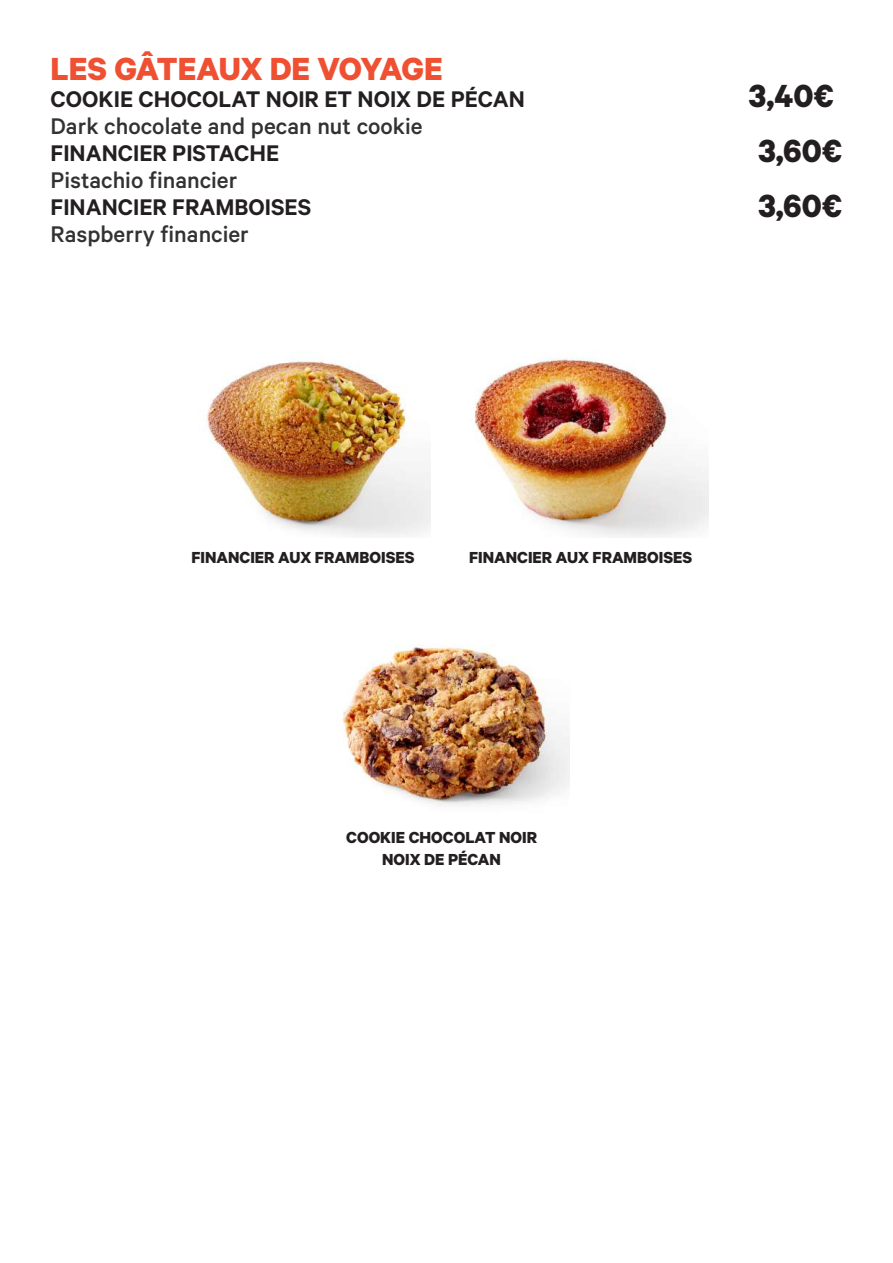
<style>
.page{position:relative;width:893px;height:1263px;background:#fff}
.page>*{position:absolute;margin:0;border:0;box-sizing:border-box;transform-origin:0 0}
.t1{font:700 36px "Calibre";letter-spacing:-.015em;color:#ef5032}
.t2{font:700 36px "Calibre";color:#231f20}
.t3{font:600 25.5px "Calibre";color:#231f20}
.t4{font:500 25.5px "Calibre";color:#333233}
.t5{font:700 18px/21.6px "Calibre";color:#231f20;text-align:center}
</style>
<div class="page">
<img style="left:342px;top:644px;width:227px;height:163px">
<img style="left:474px;top:352px;width:234px;height:185px">
<img style="left:201px;top:360px;width:230px;height:176px">
<h1 class="t1" style="left:51px;top:47px;width:394px">LES GÂTEAUX DE VOYAGE</h1>
<h2 class="t3" style="left:51px;top:84px;width:476px">COOKIE CHOCOLAT NOIR ET NOIX DE PÉCAN</h2>
<h2 class="t4" style="left:51px;top:111px;width:374px">Dark chocolate and pecan nut cookie</h2>
<h2 class="t3" style="left:51px;top:138px;width:230px">FINANCIER PISTACHE</h2>
<h2 class="t4" style="left:51px;top:165px;width:188px">Pistachio financier</h2>
<h2 class="t3" style="left:51px;top:192px;width:262px">FINANCIER FRAMBOISES</h2>
<h2 class="t4" style="left:51px;top:219px;width:200px">Raspberry financier</h2>
<h1 class="t2" style="left:749px;top:73px;width:87px">3,40€</h1>
<h1 class="t2" style="left:758px;top:129px;width:85px">3,60€</h1>
<h1 class="t2" style="left:758px;top:184px;width:85px">3,60€</h1>
<p class="t5" style="left:191px;top:546px;width:225px">FINANCIER AUX FRAMBOISES</p>
<p class="t5" style="left:469px;top:546px;width:225px">FINANCIER AUX FRAMBOISES</p>
<p class="t5" style="left:346px;top:826px;width:192px">COOKIE CHOCOLAT NOIR<br>NOIX DE PÉCAN</p>
</div>
